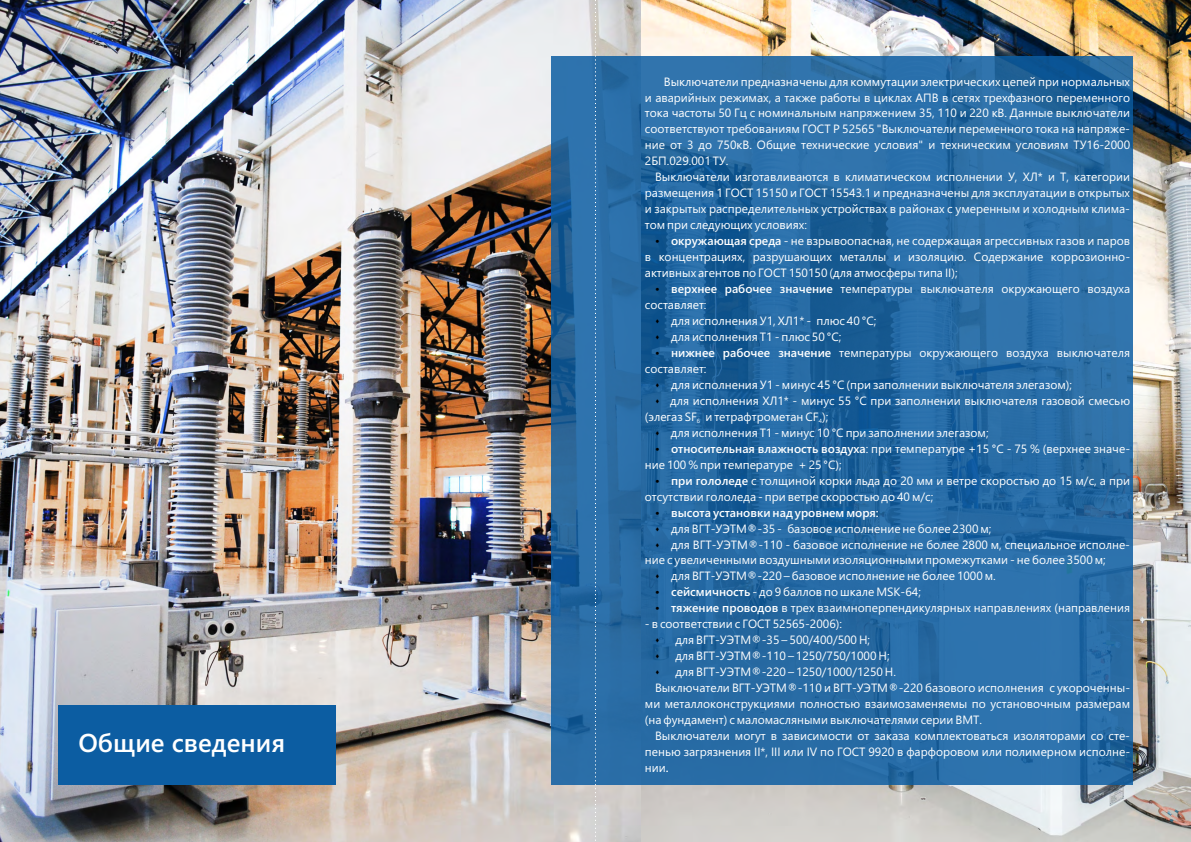
<style>
.page{position:relative;width:1191px;height:842px;background:#fff}
.page>*{position:absolute;margin:0;border:0;box-sizing:border-box;transform-origin:0 0}
.t1{font:700 25.8px "Yu Gothic UI";color:#fff}
.t2{font:12px/16px "Yu Gothic UI";color:#fff}
.t3{font:700 12px "Yu Gothic UI";color:#fff}
.t4{font:6px "Yu Gothic UI";color:#fff}
.s1{font-weight:700}
.s2{color:#000}
</style>
<div class="page">
<img style="left:640px;top:0;width:551px;height:842px">
<img style="left:0;top:0;width:640px;height:842px">
<div style="left:551px;top:57px;width:582px;height:728px;background:#0c5da2;opacity:.85"></div>
<svg style="left:595px;top:0;width:1px;height:842px"></svg>
<div style="left:58px;top:705px;width:278px;height:80px;background:#0c5da2"></div>
<h1 class="t1" style="left:78px;top:733px;width:208px">Общие сведения</h1>
<p class="t2" style="left:645px;top:74px;width:487px;text-align:justify;text-indent:19px">Выключатели предназначены для коммутации электрических цепей при нормальных и аварийных режимах, а также работы в циклах АПВ в сетях трехфазного переменного тока частоты 50 Гц с номинальным напряжением 35, 110 и 220 кВ. Данные выключатели соответствуют требованиям ГОСТ Р 52565 "Выключатели переменного тока на напряже&shy;ние от 3 до 750кВ. Общие технические условия" и техническим условиям ТУ16-2000<br>2БП.029.001 ТУ.</p>
<p class="t2" style="left:645px;top:170px;width:487px;text-align:justify;text-indent:10px">Выключатели изготавливаются в климатическом исполнении У, ХЛ* и Т, категории размещения 1 ГОСТ 15150 и ГОСТ 15543.1 и предназначены для эксплуатации в открытых и закрытых распределительных устройствах в районах с умеренным и холодным клима&shy;том при следующих условиях:</p>
<p class="t2" style="left:645px;top:234px;width:487px;text-align:justify;text-indent:26px"><span class="s1">окружающая среда</span> - не взрывоопасная, не содержащая агрессивных газов и паров в концентрациях, разрушающих металлы и изоляцию. Содержание коррозионно&shy;активных агентов по ГОСТ 150150 (для атмосферы типа II);</p>
<p class="t2" style="left:645px;top:282px;width:487px;text-indent:26px"><span class="s1">верхнее рабочее значение</span> температуры выключателя окружающего воздуха составляет:</p>
<p class="t2" style="left:655px;top:314px;width:223px"><span class="s2">▲</span> для исполнения У1, ХЛ1* - плюс 40 °С;</p>
<p class="t2" style="left:655px;top:330px;width:188px"><span class="s2">▲</span> для исполнения Т1 - плюс 50 °С;</p>
<p class="t2" style="left:645px;top:346px;width:487px;text-indent:26px"><span class="s1">нижнее рабочее значение</span> температуры окружающего воздуха выключателя составляет:</p>
<p class="t2" style="left:655px;top:378px;width:418px"><span class="s2">▲</span> для исполнения У1 - минус 45 °С (при заполнении выключателя элегазом);</p>
<p class="t2" style="left:645px;top:394px;width:487px;text-indent:10px"><span class="s2">▲</span> для исполнения ХЛ1* - минус 55 °С при заполнении выключателя газовой смесью (элегаз SF и тетрафтрометан СF );</p>
<p class="t4" style="left:697px;top:419px;width:5px">6</p>
<p class="t4" style="left:819px;top:419px;width:5px">4</p>
<p class="t2" style="left:655px;top:426px;width:335px"><span class="s2">▲</span> для исполнения Т1 - минус 10 °С при заполнении элегазом;</p>
<p class="t2" style="left:645px;top:442px;width:487px;text-indent:26px"><span class="s1">относительная влажность воздуха</span>: при температуре +15 °С - 75 % (верхнее значе&shy;ние 100 % при температуре + 25 °С);</p>
<p class="t2" style="left:645px;top:473px;width:487px;text-indent:26px"><span class="s1">при гололеде</span> с толщиной корки льда до 20 мм и ветре скоростью до 15 м/с, а при отсутствии гололеда - при ветре скоростью до 40 м/с;</p>
<p class="t3" style="left:671px;top:508px;width:209px">высота установки над уровнем моря:</p>
<p class="t2" style="left:655px;top:521px;width:338px"><span class="s2">▲</span> для ВГТ-УЭТМ®-35 - базовое исполнение не более 2300 м;</p>
<p class="t2" style="left:645px;top:537px;width:487px;text-indent:10px"><span class="s2">▲</span> для ВГТ-УЭТМ®-110 - базовое исполнение не более 2800 м, специальное исполне&shy;ние с увеличенными воздушными изоляционными промежутками - не более 3500 м;</p>
<p class="t2" style="left:671px;top:585px;width:251px"><span class="s1">сейсмичность</span> - до 9 баллов по шкале MSK-64;</p>
<p class="t2" style="left:655px;top:569px;width:342px"><span class="s2">▲</span> для ВГТ-УЭТМ®-220 – базовое исполнение не более 1000 м.</p>
<p class="t2" style="left:671px;top:601px;width:460px"><span class="s1">тяжение проводов</span> в трех взаимноперпендикулярных направлениях (направления</p>
<p class="t2" style="left:645px;top:617px;width:199px">- в соответствии с ГОСТ 52565-2006):</p>
<p class="t2" style="left:655px;top:633px;width:217px"><span class="s2">▲</span> для ВГТ-УЭТМ®-35 – 500/400/500 Н;</p>
<p class="t2" style="left:655px;top:665px;width:242px"><span class="s2">▲</span> для ВГТ-УЭТМ®-220 – 1250/1000/1250 Н.</p>
<p class="t2" style="left:655px;top:649px;width:236px"><span class="s2">▲</span> для ВГТ-УЭТМ®-110 – 1250/750/1000 Н;</p>
<p class="t2" style="left:645px;top:681px;width:487px;text-align:justify;text-indent:10px">Выключатели ВГТ-УЭТМ®-110 и ВГТ-УЭТМ®-220 базового исполнения с укороченны&shy;ми металлоконструкциями полностью взаимозаменяемы по установочным размерам (на фундамент) с маломасляными выключателями серии ВМТ.</p>
<p class="t2" style="left:645px;top:729px;width:487px;text-align:justify;text-indent:10px">Выключатели могут в зависимости от заказа комплектоваться изоляторами со сте&shy;пенью загрязнения II*, III или IV по ГОСТ 9920 в фарфоровом или полимерном исполне&shy;нии<span class="s1">.</span></p>
</div>
